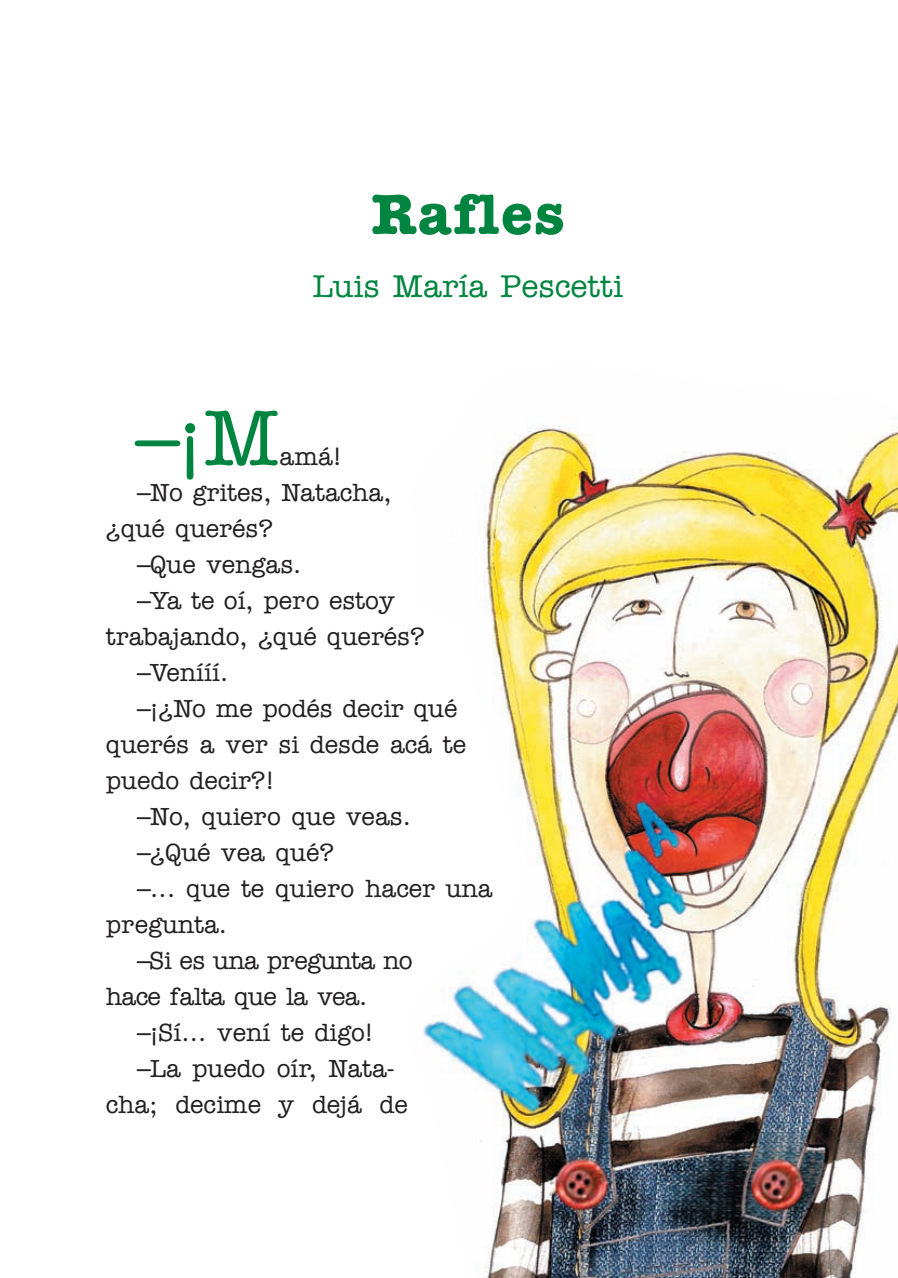
<style>
.page{position:relative;width:898px;height:1278px;background:#fff}
.page>*{position:absolute;margin:0;border:0;box-sizing:border-box;transform-origin:0 0}
.t1{font:500 78.75px "American Typewriter";color:#008540}
.t2{font:700 58.5px "American Typewriter";letter-spacing:.025em;color:#008540}
.t3{font:500 31.5px "American Typewriter";color:#008540}
.t4{font:500 24.75px "American Typewriter";color:#231f20}
.t5{font:500 24.75px "American Typewriter";letter-spacing:-.025em;color:#231f20}
</style>
<div class="page">
<img style="left:423px;top:419px;width:475px;height:858px">
<h2 class="t2" style="left:371px;top:178px;width:194px">Rafles</h2>
<p class="t3" style="left:313px;top:267px;width:311px">Luis María Pescetti</p>
<h1 class="t1" style="left:138px;top:392px;width:143px">–¡M</h1>
<p class="t4" style="left:280px;top:442px;width:63px">amá!</p>
<p class="t4" style="left:138px;top:478px;width:255px">–No grites, Natacha,</p>
<p class="t4" style="left:106px;top:514px;width:169px">¿qué querés?</p>
<p class="t4" style="left:138px;top:550px;width:165px">–Que vengas.</p>
<p class="t4" style="left:138px;top:586px;width:259px">–Ya te oí, pero estoy</p>
<p class="t4" style="left:106px;top:622px;width:320px">trabajando, ¿qué querés?</p>
<p class="t4" style="left:138px;top:658px;width:92px">–Venííí.</p>
<p class="t4" style="left:138px;top:694px;width:321px">–¡¿No me podés decir qué</p>
<p class="t4" style="left:106px;top:730px;width:362px">querés a ver si desde acá te</p>
<p class="t4" style="left:106px;top:766px;width:170px">puedo decir?!</p>
<p class="t4" style="left:138px;top:802px;width:275px">–No, quiero que veas.</p>
<p class="t4" style="left:138px;top:838px;width:198px">–¿Qué vea qué?</p>
<p class="t4" style="left:138px;top:874px;width:356px">–... que te quiero hacer una</p>
<p class="t4" style="left:106px;top:910px;width:123px">pregunta.</p>
<p class="t5" style="left:138px;top:946px;width:276px">–Si es una pregunta no</p>
<p class="t5" style="left:106px;top:982px;width:263px">hace falta que la vea.</p>
<p class="t4" style="left:138px;top:1018px;width:237px">–¡Sí... vení te digo!</p>
<p class="t4" style="left:138px;top:1054px;width:258px">–La puedo oír, Nata-</p>
<p class="t4" style="left:106px;top:1090px;width:303px">cha; decime y dejá de</p>
</div>
